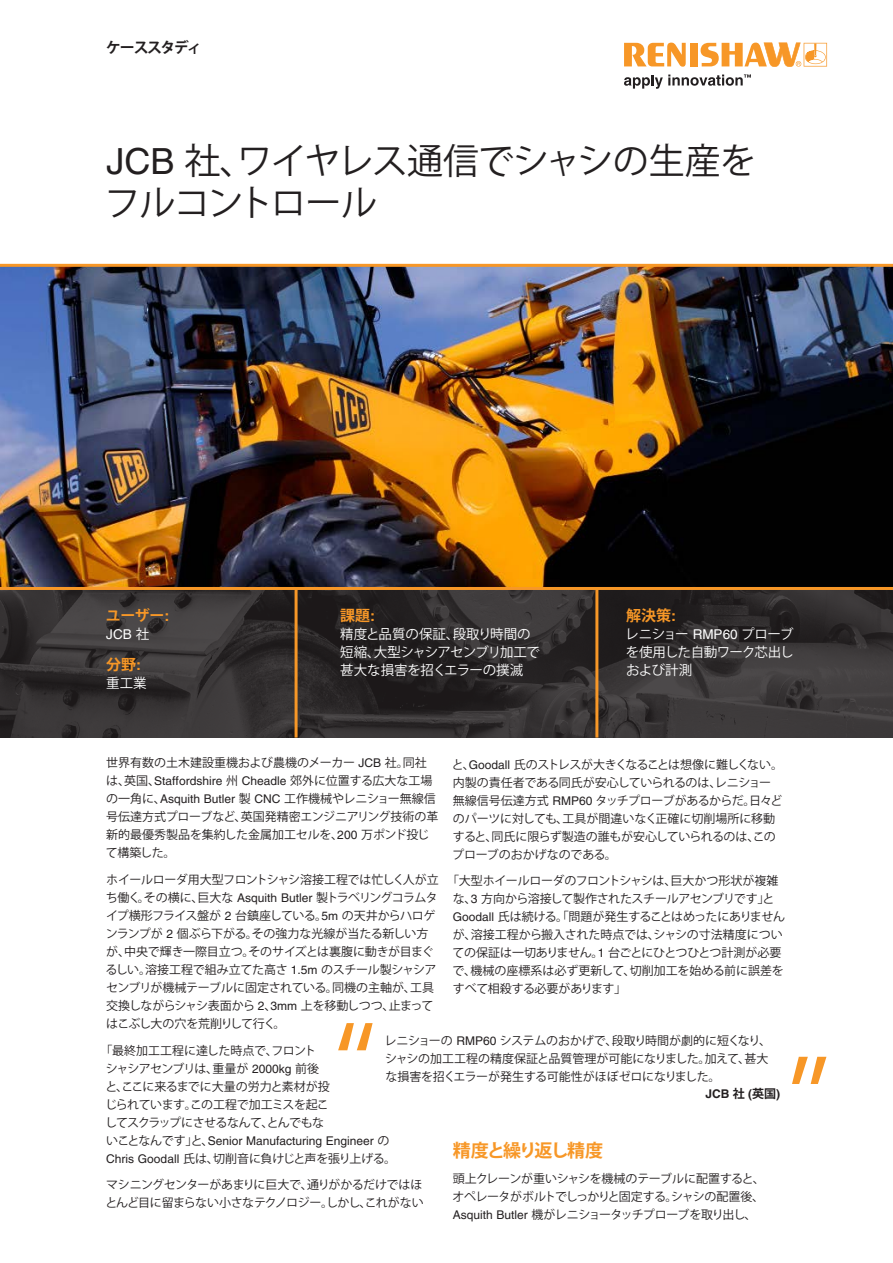
<style>
.page{position:relative;width:893px;height:1263px;background:#fff}
.page>*{position:absolute;margin:0;border:0;box-sizing:border-box;transform-origin:0 0}
.Case_study__Title_24{font:36px/42px "Koz Go Std";letter-spacing:-.03em;color:#231f20}
.Main_body_heading_te{font:700 18px "Koz Go Std";letter-spacing:-.1em;color:#f79727}
.Industry_box__Headin{font:700 15px "Koz Go Std";color:#f79727}
.Case_study__Front_pa{font:700 15px "Koz Go Std";letter-spacing:-.105em;color:#231f20}
.Industry_box__Main_t{font:13.5px/18px "Koz Go Std";letter-spacing:-.03em;color:#fff;text-align:justify}
.Industry_box__Main_t-2{font:13.5px "Helvetica LT Pro";color:#fff}
.Main_body_text_8pt{font:12px/18px "Koz Go Std";letter-spacing:-.02em;color:#231f20}
.Main_body_text_8pt-2{font:12px/18px "Koz Go Std";letter-spacing:-.04em;color:#231f20}
.Main_body_text_8pt-3{font:12px/18px "Koz Go Std";color:#231f20}
.Main_body_text_8pt-4{font:12px/18px "Koz Go Std";letter-spacing:-.05em;color:#231f20}
.t1{font:700 12px "Helvetica LT Pro";color:#231f20}
.s1{font-family:"Helvetica LT Pro"}
.s2{font-family:"Koz Go Std"}
</style>
<div class="page">
<svg style="left:0;top:590px;width:893px;height:147px;background:#332f30"></svg>
<hr style="left:295px;top:589px;width:3px;height:148px;background:#f79727">
<hr style="left:595px;top:589px;width:3px;height:148px;background:#f79727">
<svg style="left:624px;top:43px;width:62px;height:24px"></svg>
<div style="left:690px;top:43px;width:8px;height:23px;background:#f79727"></div>
<svg style="left:701px;top:43px;width:126px;height:24px"></svg>
<svg style="left:624px;top:74px;width:127px;height:15px"></svg>
<img style="left:0;top:264px;width:893px;height:326px">
<svg style="left:338px;top:1023px;width:35px;height:27px"></svg>
<svg style="left:792px;top:1057px;width:34px;height:27px"></svg>
<p class="Case_study__Front_pa" style="left:106px;top:38px;width:97px">ケーススタディ</p>
<p class="Case_study__Title_24" style="left:105px;top:142px;width:653px"><span class="s1">JCB</span> 社、ワイヤレス通信でシャシの生産をフルコントロール</p>
<p class="Industry_box__Headin" style="left:106px;top:606px;width:65px">ユーザー<span class="s1">:</span></p>
<p class="Industry_box__Main_t-2" style="left:106px;top:626px;width:45px">JCB <span class="s2">社</span></p>
<p class="Industry_box__Headin" style="left:106px;top:654px;width:36px">分野<span class="s1">:</span></p>
<p class="Industry_box__Main_t" style="left:106px;top:674px;width:42px">重工業</p>
<p class="Industry_box__Headin" style="left:340px;top:606px;width:36px">課題<span class="s1">:</span></p>
<p class="Industry_box__Main_t" style="left:340px;top:625px;width:201px;text-align:left">精度と品質の保証、段取り時間の短縮、大型シャシアセンブリ加工で甚大な損害を招くエラーの撲滅</p>
<p class="Industry_box__Headin" style="left:626px;top:606px;width:51px">解決策<span class="s1">:</span></p>
<p class="Industry_box__Main_t" style="left:625px;top:625px;width:170px">レニショー <span class="s1">RMP60</span> プローブを使用した自動ワーク芯出しおよび計測</p>
<p class="Main_body_text_8pt-3" style="left:106px;top:754px;width:334px">世界有数の土木建設重機および農機のメーカー <span class="s1">JCB</span> 社。同社は、英国、<span class="s1">Staffordshire</span> 州 <span class="s1">Cheadle</span> 郊外に位置する広大な工場の一角に、<span class="s1">Asquith Butler</span> 製 <span class="s1">CNC</span> 工作機械やレニショー無線信号伝達方式プローブなど、英国発精密エンジニアリング技術の革新的最優秀製品を集約した金属加工セルを、<span class="s1">200</span> 万ポンド投じて構築した。</p>
<p class="Main_body_text_8pt" style="left:106px;top:871px;width:335px">ホイールローダ用大型フロントシャシ溶接工程では忙しく人が立ち働く。その横に、巨大な <span class="s1">Asquith Butler</span> 製トラベリングコラムタイプ横形フライス盤が <span class="s1">2</span> 台鎮座している。<span class="s1">5m</span> の天井からハロゲンランプが <span class="s1">2</span> 個ぶら下がる。その強力な光線が当たる新しい方が、中央で輝き一際目立つ。そのサイズとは裏腹に動きが目まぐるしい。溶接工程で組み立てた高さ <span class="s1">1.5m</span> のスチール製シャシアセンブリが機械テーブルに固定されている。同機の主軸が、工具交換しながらシャシ表面から <span class="s1">2</span>、<span class="s1">3mm</span> 上を移動しつつ、止まってはこぶし大の穴を荒削りして行く。</p>
<p class="Main_body_text_8pt-2" style="left:105px;top:1041px;width:292px;text-indent:-5px">「最終加工工程に達した時点で、フロント<br>シャシアセンブリは、重量が <span class="s1">2000kg</span> 前後<br>と、ここに来るまでに大量の労力と素材が投<br>じられています。この工程で加工ミスを起こ<br>してスクラップにさせるなんて、とんでもな<br>いことなんです」と、<span class="s1">Senior Manufacturing Engineer</span> の<br><span class="s1">Chris Goodall</span> 氏は、切削音に負けじと声を張り上げる。</p>
<p class="Main_body_text_8pt-4" style="left:105px;top:1176px;width:320px">マシニングセンターがあまりに巨大で、通りがかるだけではほとんど目に留まらない小さなテクノロジー。しかし、これがない</p>
<p class="Main_body_text_8pt" style="left:452px;top:756px;width:333px">と、<span class="s1">Goodall</span> 氏のストレスが大きくなることは想像に難しくない。内製の責任者である同氏が安心していられるのは、レニショー無線信号伝達方式 <span class="s1">RMP60</span> タッチプローブがあるからだ。日々どのパーツに対しても、工具が間違いなく正確に切削場所に移動すると、同氏に限らず製造の誰もが安心していられるのは、このプローブのおかげなのである。</p>
<p class="Main_body_text_8pt" style="left:452px;top:872px;width:334px;text-indent:-5px">「大型ホイールローダのフロントシャシは、巨大かつ形状が複雑な、<span class="s1">3</span> 方向から溶接して製作されたスチールアセンブリです」と<br><span class="s1">Goodall</span> 氏は続ける。「問題が発生することはめったにありませんが、溶接工程から搬入された時点では、シャシの寸法精度についての保証は一切ありません。<span class="s1">1</span> 台ごとにひとつひとつ計測が必要で、機械の座標系は必ず更新して、切削加工を始める前に誤差をすべて相殺する必要があります」</p>
<p class="Main_body_text_8pt" style="left:384px;top:1032px;width:388px">レニショーの <span class="s1">RMP60</span> システムのおかげで、段取り時間が劇的に短くなり、シャシの加工工程の精度保証と品質管理が可能になりました。加えて、甚大な損害を招くエラーが発生する可能性がほぼゼロになりました。</p>
<p class="t1" style="left:706px;top:1087px;width:76px">JCB <span class="s2">社</span> (<span class="s2">英国</span>)</p>
<p class="Main_body_heading_te" style="left:453px;top:1138px;width:152px">精度と繰り返し精度</p>
<p class="Main_body_text_8pt" style="left:453px;top:1170px;width:314px;text-align:justify">頭上クレーンが重いシャシを機械のテーブルに配置すると、オペレータがボルトでしっかりと固定する。シャシの配置後、<span class="s1">Asquith Butler</span> 機がレニショータッチプローブを取り出し、</p>
</div>
